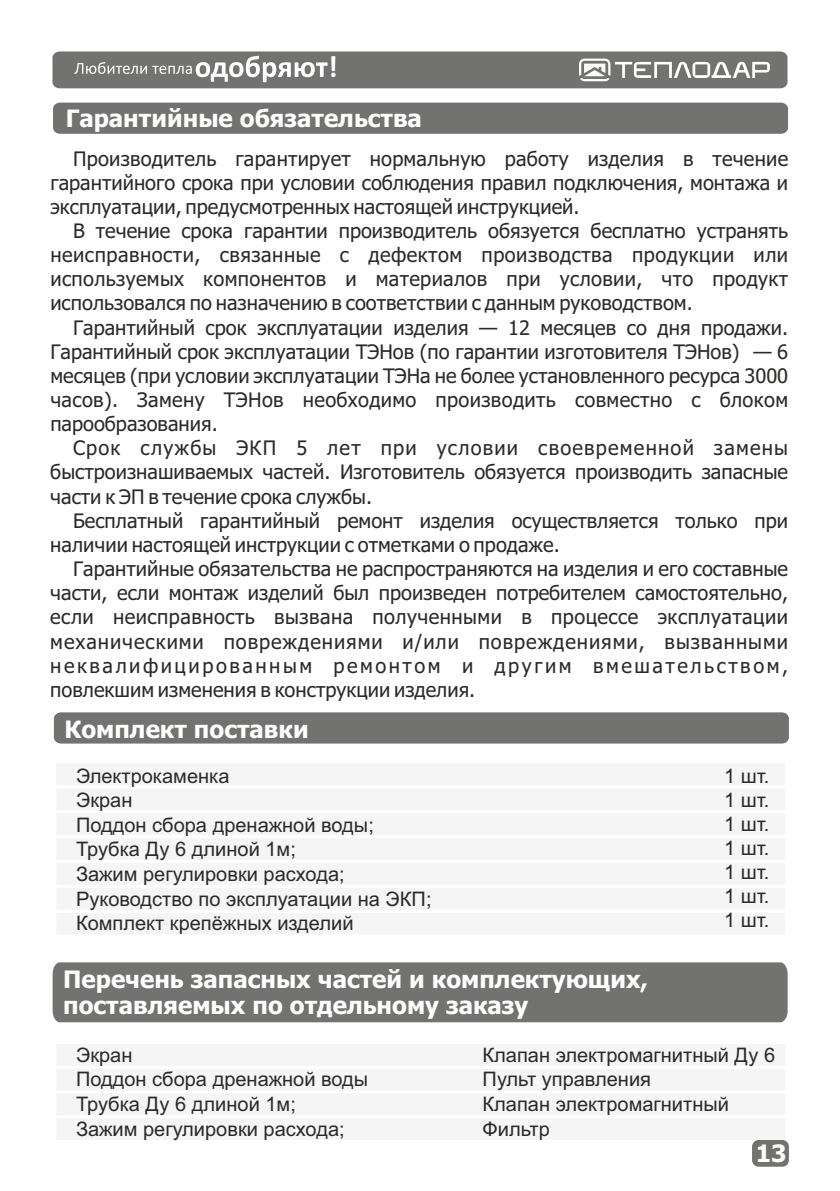
<style>
.page{position:relative;width:840px;height:1191px;background:#fff}
.page>*{position:absolute;margin:0;border:0;box-sizing:border-box;transform-origin:0 0}
.t1{font:700 24px/26px "Tahoma";color:#fefefe}
.t2{font:20px/24.2px "Tahoma";color:#2b2a29;text-align:justify}
.t3{font:20px/24.6px "Arial";color:#2b2a29}
</style>
<div class="page">
<svg style="left:752px;top:1140px;width:36px;height:26px"></svg>
<div style="left:56px;top:1044px;width:728px;height:22px;background:#f5f5f5"></div>
<div style="left:56px;top:1068px;width:728px;height:22px;background:#f5f5f5"></div>
<div style="left:56px;top:1093px;width:728px;height:22px;background:#f5f5f5"></div>
<div style="left:56px;top:1118px;width:728px;height:21px;background:#f5f5f5"></div>
<div style="left:56px;top:763px;width:728px;height:22px;background:#f5f5f5"></div>
<div style="left:56px;top:788px;width:728px;height:22px;background:#f5f5f5"></div>
<div style="left:56px;top:813px;width:728px;height:22px;background:#f5f5f5"></div>
<div style="left:56px;top:838px;width:728px;height:22px;background:#f5f5f5"></div>
<div style="left:56px;top:863px;width:728px;height:21px;background:#f5f5f5"></div>
<div style="left:56px;top:888px;width:728px;height:21px;background:#f5f5f5"></div>
<div style="left:56px;top:913px;width:728px;height:21px;background:#f5f5f5"></div>
<div style="left:54px;top:712px;width:734px;height:31px;background:#727271"></div>
<div style="left:53px;top:962px;width:734px;height:60px;background:#727271"></div>
<div style="left:53px;top:103px;width:734px;height:31px;background:#727271"></div>
<svg style="left:52px;top:51px;width:735px;height:37px"></svg>
<p class="t1" style="left:66px;top:107px;width:357px">Гарантийные обязательства</p>
<p class="t2" style="left:50px;top:148px;width:739px;text-indent:23px">Производитель гарантирует нормальную работу изделия в течение гарантийного срока при условии соблюдения правил подключения, монтажа и эксплуатации, предусмотренных настоящей инструкцией.</p>
<p class="t2" style="left:50px;top:220px;width:739px;text-indent:23px">В течение срока гарантии производитель обязуется бесплатно устранять неисправности, связанные с дефектом производства продукции или используемых компонентов и материалов при условии, что продукт использовался по назначению в соответствии с данным руководством.</p>
<p class="t2" style="left:50px;top:317px;width:739px;text-indent:23px">Гарантийный срок эксплуатации изделия — 12 месяцев со дня продажи.<br>Гарантийный срок эксплуатации ТЭНов (по гарантии изготовителя ТЭНов) — 6 месяцев (при условии эксплуатации ТЭНа не более установленного ресурса 3000 часов). Замену ТЭНов необходимо производить совместно с блоком парообразования.</p>
<p class="t2" style="left:50px;top:437px;width:739px;text-indent:23px">Срок службы ЭКП 5 лет при условии своевременной замены быстроизнашиваемых частей. Изготовитель обязуется производить запасные части к ЭП в течение срока службы.</p>
<p class="t2" style="left:50px;top:510px;width:739px;text-indent:23px">Бесплатный гарантийный ремонт изделия осуществляется только при наличии настоящей инструкции с отметками о продаже.</p>
<p class="t2" style="left:50px;top:558px;width:739px;text-indent:23px">Гарантийные обязательства не распространяются на изделия и его составные части, если монтаж изделий был произведен потребителем самостоятельно, если неисправность вызвана полученными в процессе эксплуатации механическими повреждениями и/или повреждениями, вызванными неквалифицированным ремонтом и другим вмешательством, повлекшим изменения в конструкции изделия.</p>
<p class="t1" style="left:65px;top:718px;width:245px">Комплект поставки</p>
<p class="t3" style="left:76px;top:765px;width:357px">Электрокаменка<br>Экран<br>Поддон сбора дренажной воды;<br>Трубка Ду 6 длиной 1м;<br>Зажим регулировки расхода;<br>Руководство по эксплуатации на ЭКП;<br>Комплект крепёжных изделий</p>
<p class="t3" style="left:723px;top:765px;width:47px;text-align:justify">1 шт.<br>1 шт.<br>1 шт.<br>1 шт.<br>1 шт.<br>1 шт.<br>1 шт.</p>
<p class="t1" style="left:63px;top:968px;width:586px">Перечень запасных частей и комплектующих, поставляемых по отдельному заказу</p>
<p class="t3" style="left:76px;top:1044px;width:294px">Экран<br>Поддон сбора дренажной воды<br>Трубка Ду 6 длиной 1м;<br>Зажим регулировки расхода;</p>
<p class="t3" style="left:482px;top:1044px;width:294px">Клапан электромагнитный Ду 6<br>Пульт управления<br>Клапан электромагнитный<br>Фильтр</p>
<p class="t1" style="left:755px;top:1142px;width:32px">13</p>
</div>
